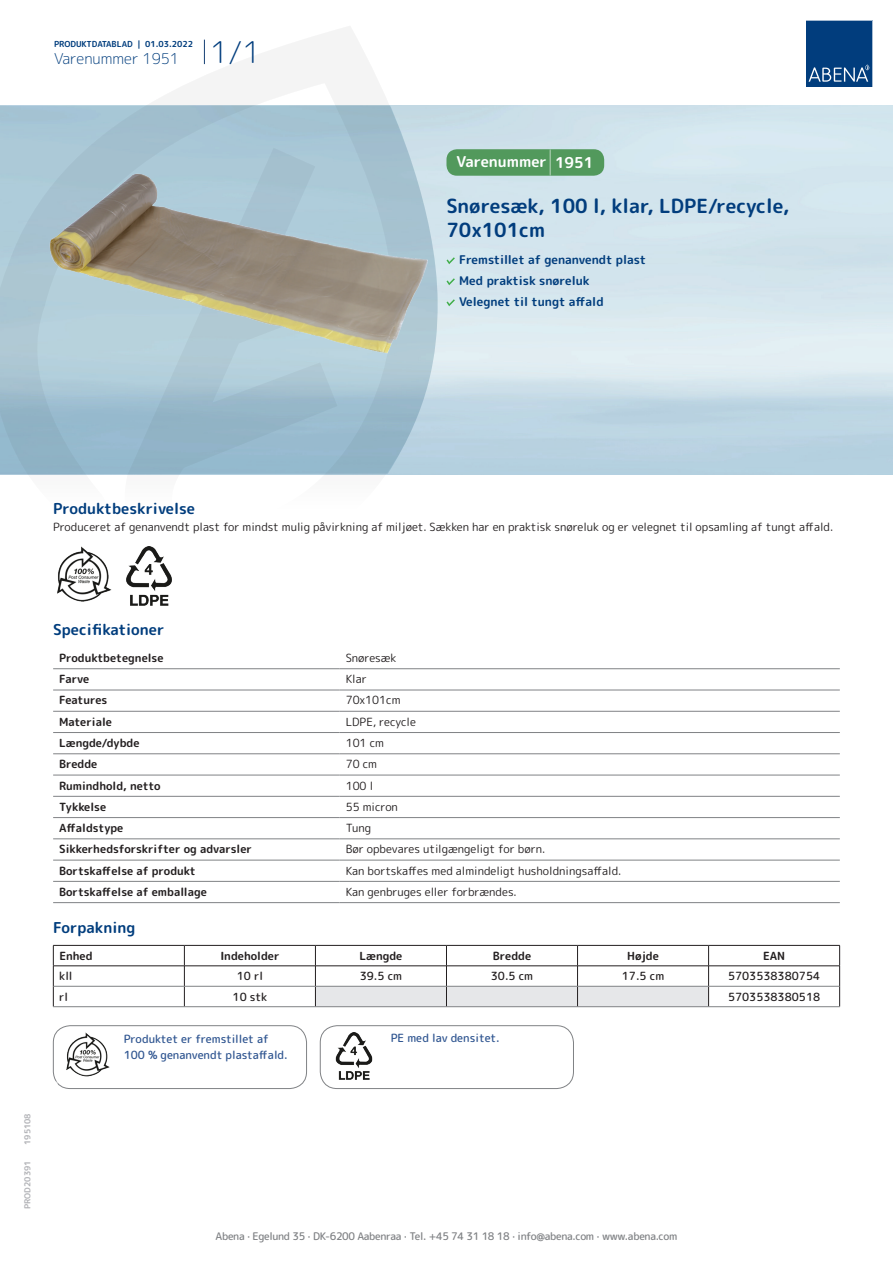
<style>
.page{position:relative;width:893px;height:1263px;background:#fff}
.page>*{position:absolute;margin:0;border:0;box-sizing:border-box;transform-origin:0 0}
.t1{font:700 19.5px/24px "Rounded Mplus 1 c";color:#013d7d}
.t2{font:700 15px "Rounded Mplus 1 c";color:#013d7d}
.t3{font:300 15px "Rounded Mplus 1 c";color:#013d7d}
.t4{font:700 15px "Rounded Mplus 1 c";color:#fff}
.t5{font:700 12px/21px "Rounded Mplus 1 c";color:#013d7d}
.t6{font:11.25px "Rounded Mplus 1 c";color:#231f20}
.t7{font:700 11.25px "Rounded Mplus 1 c";color:#231f20}
.t8{font:500 11.25px/16.5px "Rounded Mplus 1 c";color:#305691}
.t9{font:500 11.25px "Rounded Mplus 1 c";color:#231f20}
.t10{font:500 10.5px "Rounded Mplus 1 c";letter-spacing:-.03em;color:#808285}
.t11{font:700 10.5px "Rounded Mplus 1 c";color:#fff}
.t12{font:700 8.25px "Rounded Mplus 1 c";color:#013d7d}
.t13{font:700 8.25px "Rounded Mplus 1 c";color:#b2b3b7}
.s1{font-size:30px}
.s2{font-size:25.5px}
</style>
<div class="page">
<svg style="left:0;top:26px;width:439px;height:580px"></svg>
<svg style="left:0;top:106px;width:438px;height:368px;background:#a3c1d1"></svg>
<svg style="left:204px;top:40px;width:1px;height:24px"></svg>
<svg style="left:806px;top:20px;width:67px;height:67px;background:#144b86"></svg>
<img style="left:47px;top:170px;width:384px;height:188px">
<img style="left:54px;top:547px;width:58px;height:58px">
<img style="left:120px;top:547px;width:58px;height:58px">
<hr style="left:53px;top:668px;width:287px;height:1px;background:#808285">
<hr style="left:340px;top:668px;width:500px;height:1px;background:#808285">
<hr style="left:53px;top:690px;width:287px;height:1px;background:#808285">
<hr style="left:340px;top:690px;width:500px;height:1px;background:#808285">
<hr style="left:53px;top:711px;width:287px;height:1px;background:#808285">
<hr style="left:340px;top:711px;width:500px;height:1px;background:#808285">
<hr style="left:53px;top:732px;width:287px;height:1px;background:#808285">
<hr style="left:340px;top:732px;width:500px;height:1px;background:#808285">
<hr style="left:53px;top:753px;width:287px;height:1px;background:#808285">
<hr style="left:340px;top:753px;width:500px;height:1px;background:#808285">
<hr style="left:53px;top:775px;width:287px;height:1px;background:#808285">
<hr style="left:340px;top:775px;width:500px;height:1px;background:#808285">
<hr style="left:53px;top:796px;width:287px;height:1px;background:#808285">
<hr style="left:340px;top:796px;width:500px;height:1px;background:#808285">
<hr style="left:53px;top:817px;width:287px;height:1px;background:#808285">
<hr style="left:340px;top:817px;width:500px;height:1px;background:#808285">
<hr style="left:53px;top:838px;width:287px;height:1px;background:#808285">
<hr style="left:340px;top:838px;width:500px;height:1px;background:#808285">
<hr style="left:53px;top:860px;width:287px;height:1px;background:#808285">
<hr style="left:340px;top:860px;width:500px;height:1px;background:#808285">
<hr style="left:53px;top:881px;width:287px;height:1px;background:#808285">
<hr style="left:340px;top:881px;width:500px;height:1px;background:#808285">
<hr style="left:53px;top:902px;width:287px;height:1px;background:#808285">
<hr style="left:340px;top:902px;width:500px;height:1px;background:#808285">
<hr style="left:53px;top:945px;width:131px;height:1px;background:#231f20">
<hr style="left:184px;top:945px;width:131px;height:1px;background:#231f20">
<hr style="left:709px;top:945px;width:131px;height:1px;background:#231f20">
<hr style="left:53px;top:965px;width:131px;height:1px;background:#231f20">
<hr style="left:184px;top:965px;width:131px;height:1px;background:#231f20">
<hr style="left:709px;top:965px;width:131px;height:1px;background:#231f20">
<svg style="left:53px;top:945px;width:1px;height:61px"></svg>
<svg style="left:184px;top:945px;width:1px;height:61px"></svg>
<svg style="left:315px;top:945px;width:394px;height:61px"></svg>
<svg style="left:839px;top:945px;width:1px;height:61px"></svg>
<hr style="left:54px;top:986px;width:130px;height:1px;background:#808285">
<hr style="left:184px;top:986px;width:131px;height:1px;background:#808285">
<hr style="left:315px;top:986px;width:131px;height:1px;background:#808285">
<hr style="left:446px;top:986px;width:131px;height:1px;background:#808285">
<hr style="left:577px;top:986px;width:132px;height:1px;background:#808285">
<hr style="left:709px;top:986px;width:130px;height:1px;background:#808285">
<hr style="left:53px;top:1006px;width:131px;height:1px;background:#808285">
<hr style="left:184px;top:1006px;width:131px;height:1px;background:#808285">
<hr style="left:315px;top:1006px;width:131px;height:1px;background:#808285">
<hr style="left:446px;top:1006px;width:131px;height:1px;background:#808285">
<hr style="left:577px;top:1006px;width:132px;height:1px;background:#808285">
<hr style="left:709px;top:1006px;width:131px;height:1px;background:#808285">
<img style="left:66px;top:1032px;width:44px;height:45px">
<div style="left:53px;top:1025px;width:254px;height:64px;border:1px solid #808285;border-radius:17px"></div>
<img style="left:335px;top:1032px;width:38px;height:47px">
<div style="left:320px;top:1025px;width:254px;height:64px;border:1px solid #808285;border-radius:17px"></div>
<svg style="left:446px;top:257px;width:9px;height:7px"></svg>
<svg style="left:446px;top:278px;width:9px;height:7px"></svg>
<svg style="left:446px;top:299px;width:9px;height:7px"></svg>
<div style="left:446px;top:149px;width:158px;height:27px;background:#52995c;border-radius:10px"></div>
<p class="t12" style="left:54px;top:38px;width:141px">PRODUKTDATABLAD | 01.03.2022</p>
<h2 class="t3" style="left:54px;top:48px;width:208px">Varenummer 1951 <span class="s1">1/1</span></h2>
<h2 class="t4" style="left:457px;top:151px;width:138px">Varenummer <span class="s2">|</span> 1951</h2>
<h1 class="t1" style="left:446px;top:194px;width:344px">Snøresæk, 100 l, klar, LDPE/recycle,<br>70x101cm</h1>
<p class="t5" style="left:459px;top:249px;width:188px">Fremstillet af genanvendt plast<br>Med praktisk snøreluk<br>Velegnet til tungt affald</p>
<h2 class="t2" style="left:53px;top:498px;width:143px">Produktbeskrivelse</h2>
<p class="t6" style="left:53px;top:518px;width:782px">Produceret af genanvendt plast for mindst mulig påvirkning af miljøet. Sækken har en praktisk snøreluk og er velegnet til opsamling af tungt affald.</p>
<p class="t13" style="left:22px;top:1145px;width:33px;rotate:-90deg">195108</p>
<p class="t13" style="left:22px;top:1209px;width:50px;rotate:-90deg">PROD20391</p>
<h2 class="t2" style="left:53px;top:619px;width:113px">Specifikationer</h2>
<p class="t7" style="left:59px;top:650px;width:106px">Produktbetegnelse</p>
<p class="t6" style="left:346px;top:650px;width:52px">Snøresæk</p>
<p class="t7" style="left:59px;top:671px;width:32px">Farve</p>
<p class="t6" style="left:346px;top:671px;width:23px">Klar</p>
<p class="t7" style="left:59px;top:692px;width:50px">Features</p>
<p class="t6" style="left:346px;top:692px;width:56px">70x101cm</p>
<p class="t7" style="left:59px;top:714px;width:54px">Materiale</p>
<p class="t6" style="left:346px;top:714px;width:72px">LDPE, recycle</p>
<p class="t7" style="left:59px;top:735px;width:82px">Længde/dybde</p>
<p class="t6" style="left:346px;top:735px;width:40px">101 cm</p>
<p class="t7" style="left:59px;top:756px;width:40px">Bredde</p>
<p class="t6" style="left:346px;top:756px;width:33px">70 cm</p>
<p class="t7" style="left:59px;top:777px;width:103px">Rumindhold, netto</p>
<p class="t6" style="left:346px;top:777px;width:29px">100 l</p>
<p class="t7" style="left:59px;top:799px;width:49px">Tykkelse</p>
<p class="t6" style="left:346px;top:799px;width:54px">55 micron</p>
<p class="t7" style="left:59px;top:820px;width:66px">Affaldstype</p>
<p class="t6" style="left:346px;top:820px;width:27px">Tung</p>
<p class="t7" style="left:59px;top:841px;width:194px">Sikkerhedsforskrifter og advarsler</p>
<p class="t6" style="left:346px;top:841px;width:201px">Bør opbevares utilgængeligt for børn.</p>
<p class="t7" style="left:59px;top:862px;width:138px">Bortskaffelse af produkt</p>
<p class="t6" style="left:346px;top:862px;width:277px">Kan bortskaffes med almindeligt husholdningsaffald.</p>
<p class="t7" style="left:59px;top:884px;width:149px">Bortskaffelse af emballage</p>
<p class="t6" style="left:346px;top:884px;width:173px">Kan genbruges eller forbrændes.</p>
<h2 class="t2" style="left:53px;top:917px;width:84px">Forpakning</h2>
<p class="t7" style="left:59px;top:948px;width:35px">Enhed</p>
<p class="t7" style="left:220px;top:948px;width:61px">Indeholder</p>
<p class="t7" style="left:359px;top:948px;width:44px">Længde</p>
<p class="t7" style="left:493px;top:948px;width:40px">Bredde</p>
<p class="t7" style="left:627px;top:948px;width:33px">Højde</p>
<p class="t7" style="left:763px;top:948px;width:24px">EAN</p>
<p class="t9" style="left:59px;top:968px;width:15px">kll</p>
<p class="t9" style="left:237px;top:968px;width:28px">10 rl</p>
<p class="t9" style="left:360px;top:968px;width:44px">39.5 cm</p>
<p class="t9" style="left:491px;top:968px;width:44px">30.5 cm</p>
<p class="t9" style="left:622px;top:968px;width:44px">17.5 cm</p>
<p class="t9" style="left:728px;top:968px;width:94px">5703538380754</p>
<p class="t9" style="left:59px;top:988px;width:10px">rl</p>
<p class="t9" style="left:233px;top:988px;width:36px">10 stk</p>
<p class="t9" style="left:728px;top:988px;width:94px">5703538380518</p>
<p class="t8" style="left:124px;top:1030px;width:166px">Produktet er fremstillet af<br>100 % genanvendt plastaffald.</p>
<p class="t8" style="left:391px;top:1030px;width:110px">PE med lav densitet.</p>
<p class="t11" style="left:53px;top:1077px;width:7px">*</p>
<p class="t10" style="left:216px;top:1229px;width:463px">Abena · Egelund 35 · DK-6200 Aabenraa · Tel. +45 74 31 18 18 · info@abena.com · www.abena.com</p>
</div>
